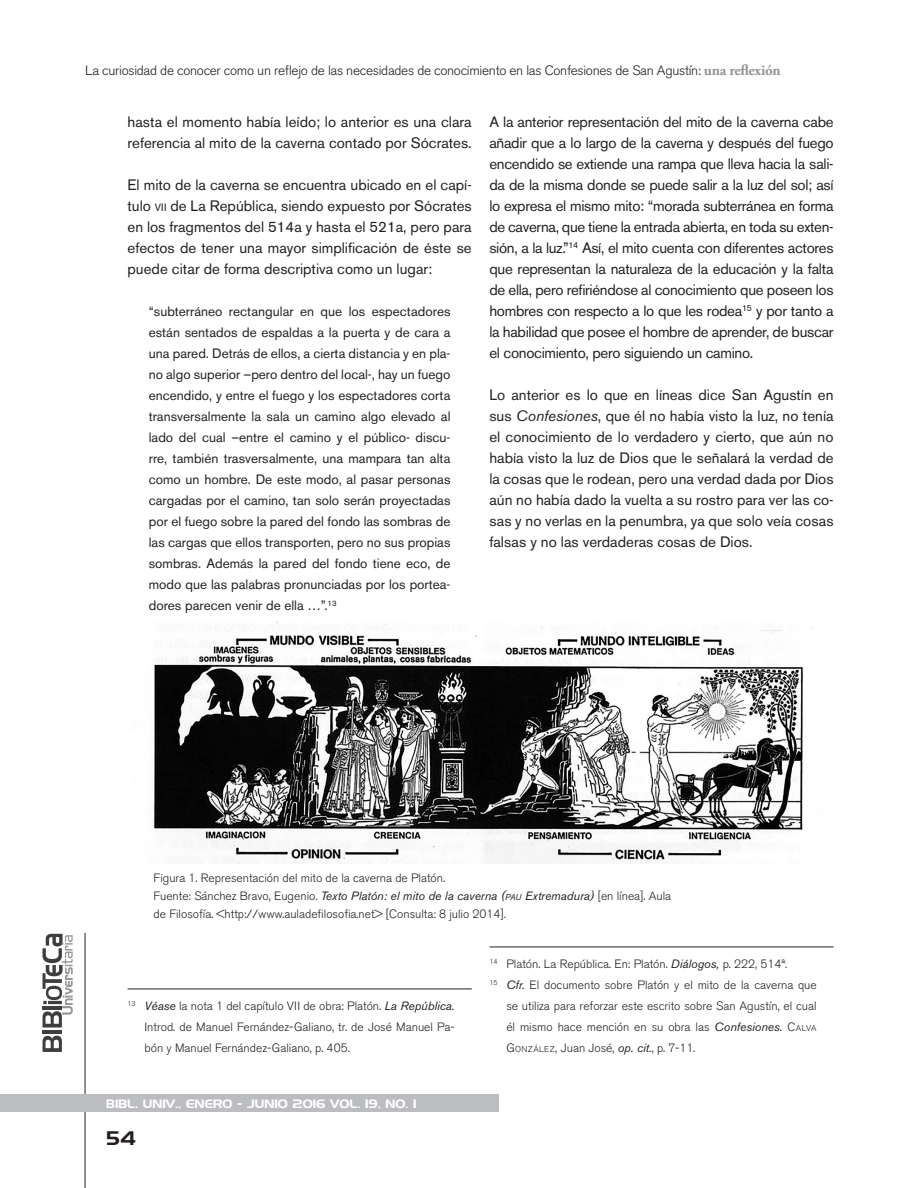
<style>
.page{position:relative;width:918px;height:1188px;background:#fff}
.page>*{position:absolute;margin:0;border:0;box-sizing:border-box;transform-origin:0 0}
.t1{font:19.5px "Denmark";color:#231f20}
.CUERPO_-_español{font:15px/21px "Akzidenz Grotesk BE";color:#231f20;text-align:justify}
.Bando_-_español{font:13.5px/21px "Akzidenz Grotesk BE";color:#231f20;text-align:justify}
.t2{font:300 13.5px "Akzidenz Grotesk BE";letter-spacing:-.02em;color:#231f20}
.Nota_al_pie{font:300 12px/21px "Akzidenz Grotesk BE";color:#231f20;text-align:justify}
.Nota_sin_sangrias{font:300 12px/18px "Akzidenz Grotesk BE";color:#231f20}
.t3{font:12px "Denmark";color:#fff}
.s1{font-family:"Adobe Garamond Pro";font-weight:700;font-size:15px;color:#939598}
.s2{font-size:10.5px}
.s3{font-style:italic}
.s4{font-weight:400;font-style:italic}
.s5{font-weight:400;font-style:italic;font-size:8.4px}
.s6{font-style:inherit}
.s7{font-size:8.4px}
</style>
<div class="page">
<svg style="left:43px;top:1036px;width:19px;height:16px"></svg>
<hr style="left:43px;top:1030px;width:19px;height:4px;background:#3e3e3f">
<svg style="left:43px;top:934px;width:30px;height:94px"></svg>
<hr style="left:85px;top:933px;width:1px;height:255px;background:#231f20">
<div style="left:0;top:1094px;width:498px;height:17px;background:#bcbdc0"></div>
<hr style="left:128px;top:989px;width:344px;height:1px;background:#231f20">
<hr style="left:489px;top:947px;width:345px;height:1px;background:#231f20">
<img style="left:154px;top:621px;width:658px;height:243px">
<p class="t2" style="left:85px;top:62px;width:697px">La curiosidad de conocer como un reflejo de las necesidades de conocimiento en las Confesiones de San Agustín: <span class="s1">una reflexión</span></p>
<p class="CUERPO_-_español" style="left:128px;top:112px;width:346px">hasta el momento había leído; lo anterior es una clara referencia al mito de la caverna contado por Sócrates.</p>
<p class="CUERPO_-_español" style="left:128px;top:175px;width:346px">El mito de la caverna se encuentra ubicado en el capí&shy;tulo <span class="s2">vii</span> de La República, siendo expuesto por Sócrates en los fragmentos del 514a y hasta el 521a, pero para efectos de tener una mayor simplificación de éste se puede citar de forma descriptiva como un lugar:</p>
<p class="Bando_-_español" style="left:149px;top:301px;width:303px">“subterráneo rectangular en que los espectadores están sentados de espaldas a la puerta y de cara a una pared. Detrás de ellos, a cierta distancia y en pla&shy;no algo superior –pero dentro del local-, hay un fuego encendido, y entre el fuego y los espectadores corta transversalmente la sala un camino algo elevado al lado del cual –entre el camino y el público- discu&shy;rre, también trasversalmente, una mampara tan alta como un hombre. De este modo, al pasar personas cargadas por el camino, tan solo serán proyectadas por el fuego sobre la pared del fondo las sombras de las cargas que ellos transporten, pero no sus propias sombras. Además la pared del fondo tiene eco, de modo que las palabras pronunciadas por los portea&shy;dores parecen venir de ella …”.<sup>13</sup></p>
<p class="CUERPO_-_español" style="left:489px;top:112px;width:346px">A la anterior representación del mito de la caverna cabe añadir que a lo largo de la caverna y después del fuego encendido se extiende una rampa que lleva hacia la sali&shy;da de la misma donde se puede salir a la luz del sol; así lo expresa el mismo mito: “morada subterránea en forma de caverna, que tiene la entrada abierta, en toda su exten&shy;sión, a la luz.”<sup>14</sup> Así, el mito cuenta con diferentes actores que representan la naturaleza de la educación y la falta de ella, pero refiriéndose al conocimiento que poseen los hombres con respecto a lo que les rodea<sup>15</sup> y por tanto a la habilidad que posee el hombre de aprender, de buscar el conocimiento, pero siguiendo un camino.</p>
<p class="CUERPO_-_español" style="left:489px;top:385px;width:346px">Lo anterior es lo que en líneas dice San Agustín en sus <span class="s3">Confesiones</span>, que él no había visto la luz, no tenía el conocimiento de lo verdadero y cierto, que aún no había visto la luz de Dios que le señalará la verdad de la cosas que le rodean, pero una verdad dada por Dios aún no había dado la vuelta a su rostro para ver las co&shy;sas y no verlas en la penumbra, ya que solo veía cosas falsas y no las verdaderas cosas de Dios.</p>
<p class="Nota_sin_sangrias" style="left:154px;top:869px;width:293px">Figura 1. Representación del mito de la caverna de Platón.</p>
<p class="Nota_sin_sangrias" style="left:154px;top:887px;width:519px">Fuente: Sánchez Bravo, Eugenio. <span class="s4">Texto Platón: el mito de la caverna (</span><span class="s5">pau</span> <span class="s4">Extremadura)</span> [en línea]. Aula de Filosofía. &lt;http://www.auladefilosofia.net&gt; [Consulta: 8 julio 2014].</p>
<p class="Nota_al_pie" style="left:145px;top:996px;width:312px;text-indent:-17px"><sup>13</sup> <span class="s4">Véase</span> la nota 1 del capítulo VII de obra: Platón. <span class="s4">La República.<br></span>Introd. de Manuel Fernández-Galiano, tr. de José Manuel Pa&shy;bón y Manuel Fernández-Galiano, p. 405.</p>
<p class="t3" style="left:106px;top:1096px;width:312px">BIBL. UNIV., ENERO - JUNIO 2016 VOL. 19, NO. 1</p>
<h1 class="t1" style="left:106px;top:1127px;width:32px">54</h1>
<p class="Nota_al_pie" style="left:489px;top:954px;width:299px"><sup>14</sup> Platón. La República. En: Platón. <span class="s4">Diálogos,</span> p. 222, 514ª.</p>
<p class="Nota_al_pie" style="left:506px;top:975px;width:312px;text-indent:-17px"><sup>15</sup> <span class="s4">Cfr.</span> El documento sobre Platón y el mito de la caverna que se utiliza para reforzar este escrito sobre San Agustín, el cual él mismo hace mención en su obra las <span class="s4">Confesiones.</span> <span class="s6">C</span><span class="s7">ALVA </span><span class="s6">G</span><span class="s7">ONZÁLEZ</span><span class="s6">,</span> Juan José, <span class="s4">op. cit.</span>, p. 7-11.</p>
</div>
